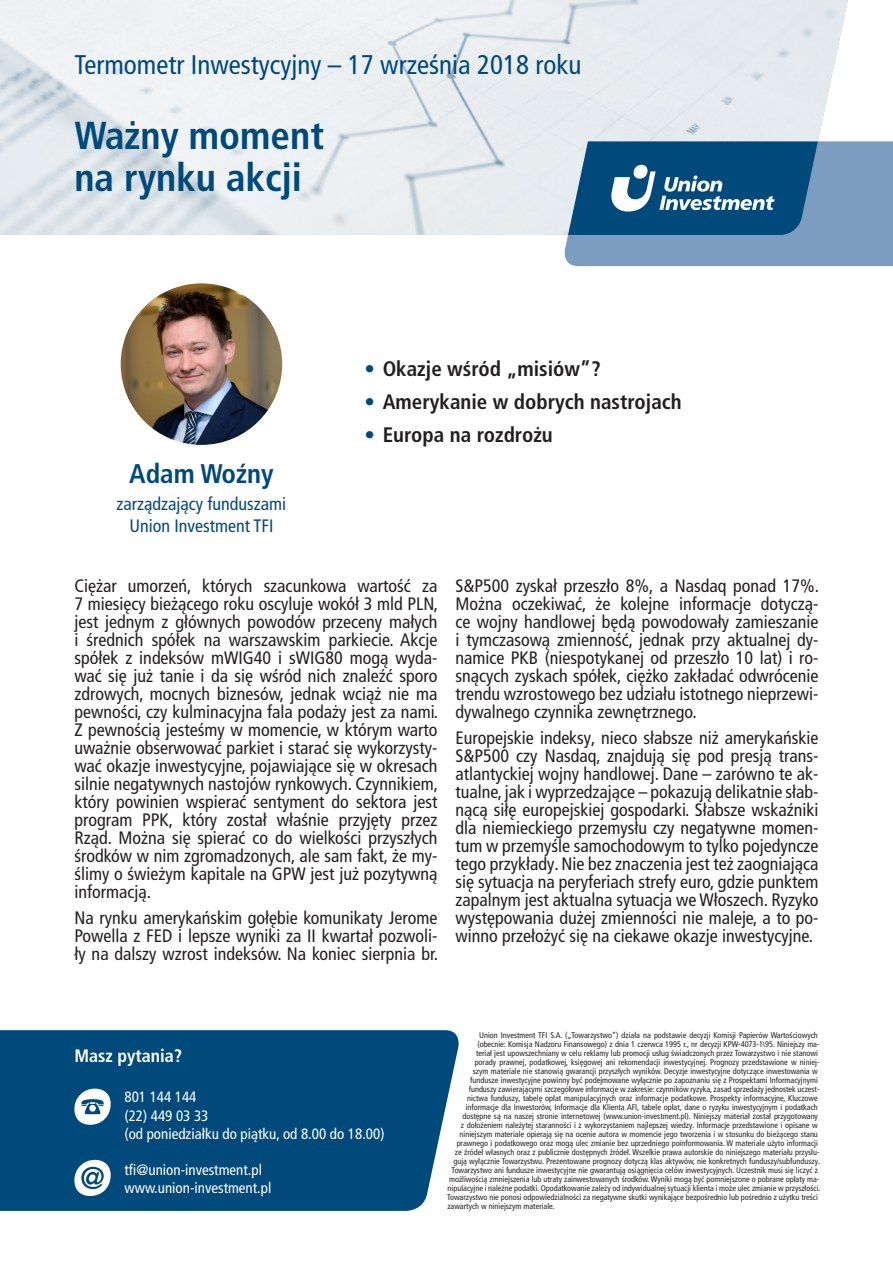
<style>
.page{position:relative;width:893px;height:1263px;background:#fff}
.page>*{position:absolute;margin:0;border:0;box-sizing:border-box;transform-origin:0 0}
.t1{font:700 condensed 39px/42.5px "Frutiger LT Pro";color:#00497b}
.t2{font:condensed 27px "Frutiger LT Pro";color:#00497b}
.t3{font:700 condensed 27px "Frutiger LT Pro";color:#00497b}
.t4{font:700 condensed 21px "Frutiger LT Pro";color:#231f20}
.p_12pt{font:condensed 18px/18px "Frutiger LT Pro";color:#231f20;text-align:justify}
.t5{font:condensed 18px/21.3px "Frutiger LT Pro";color:#00497b;text-align:center}
.t6{font:700 condensed 18px "Frutiger LT Pro";color:#fff}
.t7{font:condensed 15px/18px "Frutiger LT Pro";color:#fff}
.disclaimer{font:condensed 8.25px "Frutiger LT Pro";color:#231f20}
.s1{color:#00497b}
</style>
<div class="page">
<div style="left:0;top:1030px;width:459px;height:181px;background:#00497b"></div>
<div style="left:74px;top:1089px;width:37px;height:36px;background:#fff;border-radius:16px"></div>
<svg style="left:81px;top:1099px;width:23px;height:15px"></svg>
<svg style="left:74px;top:1160px;width:37px;height:36px"></svg>
<svg style="left:81px;top:1167px;width:23px;height:22px"></svg>
<img style="left:121px;top:283px;width:161px;height:162px;border-radius:81px">
<img style="left:0;top:0;width:848px;height:235px">
<svg style="left:561px;top:141px;width:332px;height:125px;background:#4f7fa5"></svg>
<p class="t2" style="left:74px;top:49px;width:509px">Termometr Inwestycyjny – 17 września 2018 roku</p>
<p class="t1" style="left:74px;top:114px;width:251px">Ważny moment na rynku akcji</p>
<p class="t3" style="left:129px;top:458px;width:146px">Adam Woźny</p>
<p class="t5" style="left:117px;top:494px;width:171px">zarządzający funduszami<br>Union Investment TFI</p>
<p class="t4" style="left:365px;top:356px;width:238px"><span class="s1">•</span> Okazje wśród „misiów”?</p>
<p class="t4" style="left:365px;top:389px;width:319px"><span class="s1">•</span> Amerykanie w dobrych nastrojach</p>
<p class="t4" style="left:365px;top:422px;width:190px"><span class="s1">•</span> Europa na rozdrożu</p>
<p class="p_12pt" style="left:74px;top:577px;width:365px">Ciężar umorzeń, których szacunkowa wartość za 7 miesięcy bieżącego roku oscyluje wokół 3 mld PLN, jest jednym z głównych powodów przeceny małych i średnich spółek na warszawskim parkiecie. Akcje spółek z indeksów mWIG40 i sWIG80 mogą wyda&shy;wać się już tanie i da się wśród nich znaleźć sporo zdrowych, mocnych biznesów, jednak wciąż nie ma pewności, czy kulminacyjna fala podaży jest za nami.<br>Z pewnością jesteśmy w momencie, w którym warto uważnie obserwować parkiet i starać się wykorzysty&shy;wać okazje inwestycyjne, pojawiające się w okresach silnie negatywnych nastojów rynkowych. Czynnikiem, który powinien wspierać sentyment do sektora jest program PPK, który został właśnie przyjęty przez Rząd. Można się spierać co do wielkości przyszłych środków w nim zgromadzonych, ale sam fakt, że my&shy;ślimy o świeżym kapitale na GPW jest już pozytywną informacją.</p>
<p class="p_12pt" style="left:74px;top:909px;width:365px">Na rynku amerykańskim gołębie komunikaty Jerome Powella z FED i lepsze wyniki za II kwartał pozwoli&shy;ły na dalszy wzrost indeksów. Na koniec sierpnia br.</p>
<p class="p_12pt" style="left:455px;top:577px;width:365px">S&amp;P500 zyskał przeszło 8%, a Nasdaq ponad 17%.<br>Można oczekiwać, że kolejne informacje dotyczą&shy;ce wojny handlowej będą powodowały zamieszanie i tymczasową zmienność, jednak przy aktualnej dy&shy;namice PKB (niespotykanej od przeszło 10 lat) i ro&shy;snących zyskach spółek, ciężko zakładać odwrócenie trendu wzrostowego bez udziału istotnego nieprzewi&shy;dywalnego czynnika zewnętrznego.</p>
<p class="p_12pt" style="left:455px;top:729px;width:365px">Europejskie indeksy, nieco słabsze niż amerykańskie S&amp;P500 czy Nasdaq, znajdują się pod presją trans&shy;atlantyckiej wojny handlowej. Dane – zarówno te ak&shy;tualne, jak i wyprzedzające – pokazują delikatnie słab&shy;nącą siłę europejskiej gospodarki. Słabsze wskaźniki dla niemieckiego przemysłu czy negatywne momen&shy;tum w przemyśle samochodowym to tylko pojedyncze tego przykłady. Nie bez znaczenia jest też zaogniająca się sytuacja na peryferiach strefy euro, gdzie punktem zapalnym jest aktualna sytuacja we Włoszech. Ryzyko występowania dużej zmienności nie maleje, a to po&shy;winno przełożyć się na ciekawe okazje inwestycyjne.</p>
<p class="t6" style="left:74px;top:1045px;width:109px">Masz pytania?</p>
<p class="t7" style="left:124px;top:1088px;width:73px">801 144 144</p>
<p class="t7" style="left:124px;top:1106px;width:261px">(22) 449 03 33<br>(od poniedziałku do piątku, od 8.00 do 18.00)</p>
<p class="t7" style="left:124px;top:1161px;width:139px">tfi@union-investment.pl</p>
<p class="t7" style="left:124px;top:1179px;width:148px">www.union-investment.pl</p>
<p class="disclaimer" style="left:479px;top:1030px;width:340px">Union Investment TFI S.A. („Towarzystwo”) działa na podstawie decyzji Komisji Papierów Wartościowych</p>
<p class="disclaimer" style="left:477px;top:1039px;width:344px">(obecnie: Komisja Nadzoru Finansowego) z dnia 1 czerwca 1995 r., nr decyzji KPW-4073-1\95. Niniejszy ma-</p>
<p class="disclaimer" style="left:476px;top:1048px;width:343px">teriał jest upowszechniany w celu reklamy lub promocji usług świadczonych przez Towarzystwo i nie stanowi</p>
<p class="disclaimer" style="left:475px;top:1057px;width:346px">porady prawnej, podatkowej, księgowej ani rekomendacji inwestycyjnej. Prognozy przedstawione w niniej-</p>
<p class="disclaimer" style="left:473px;top:1066px;width:346px">szym materiale nie stanowią gwarancji przyszłych wyników. Decyzje inwestycyjne dotyczące inwestowania w</p>
<p class="disclaimer" style="left:470px;top:1075px;width:349px">fundusze inwestycyjne powinny być podejmowane wyłącznie po zapoznaniu się z Prospektami Informacyjnymi</p>
<p class="disclaimer" style="left:469px;top:1084px;width:352px">funduszy zawierającymi szczegółowe informacje w zakresie: czynników ryzyka, zasad sprzedaży jednostek uczest-</p>
<p class="disclaimer" style="left:467px;top:1093px;width:352px">nictwa funduszy, tabelę opłat manipulacyjnych oraz informacje podatkowe. Prospekty informacyjne, Kluczowe</p>
<p class="disclaimer" style="left:466px;top:1102px;width:354px">informacje dla Inwestorów, Informacje dla Klienta AFI, tabele opłat, dane o ryzyku inwestycyjnym i podatkach</p>
<p class="disclaimer" style="left:462px;top:1111px;width:357px">dostępne są na naszej stronie internetowej (www.union-investment.pl). Niniejszy materiał został przygotowany</p>
<p class="disclaimer" style="left:461px;top:1120px;width:358px">z dołożeniem należytej staranności i z wykorzystaniem najlepszej wiedzy. Informacje przedstawione i opisane w</p>
<p class="disclaimer" style="left:460px;top:1129px;width:360px">niniejszym materiale opierają się na ocenie autora w momencie jego tworzenia i w stosunku do bieżącego stanu</p>
<p class="disclaimer" style="left:457px;top:1138px;width:363px">prawnego i podatkowego oraz mogą ulec zmianie bez uprzedniego poinformowania. W materiale użyto informacji</p>
<p class="disclaimer" style="left:455px;top:1147px;width:366px">ze źródeł własnych oraz z publicznie dostępnych źródeł. Wszelkie prawa autorskie do niniejszego materiału przysłu-</p>
<p class="disclaimer" style="left:453px;top:1156px;width:368px">gują wyłącznie Towarzystwu. Prezentowane prognozy dotyczą klas aktywów, nie konkretnych funduszy/subfunduszy.</p>
<p class="disclaimer" style="left:452px;top:1165px;width:368px">Towarzystwo ani fundusze inwestycyjne nie gwarantują osiągnięcia celów inwestycyjnych. Uczestnik musi się liczyć z</p>
<p class="disclaimer" style="left:449px;top:1174px;width:372px">możliwością zmniejszenia lub utraty zainwestowanych środków. Wyniki mogą być pomniejszone o pobrane opłaty ma-</p>
<p class="disclaimer" style="left:448px;top:1183px;width:374px">nipulacyjne i należne podatki. Opodatkowanie zależy od indywidualnej sytuacji klienta i może ulec zmianie w przyszłości.</p>
<p class="disclaimer" style="left:447px;top:1192px;width:372px">Towarzystwo nie ponosi odpowiedzialności za negatywne skutki wynikające bezpośrednio lub pośrednio z użytku treści</p>
<p class="disclaimer" style="left:447px;top:1201px;width:109px">zawartych w niniejszym materiale.</p>
</div>
